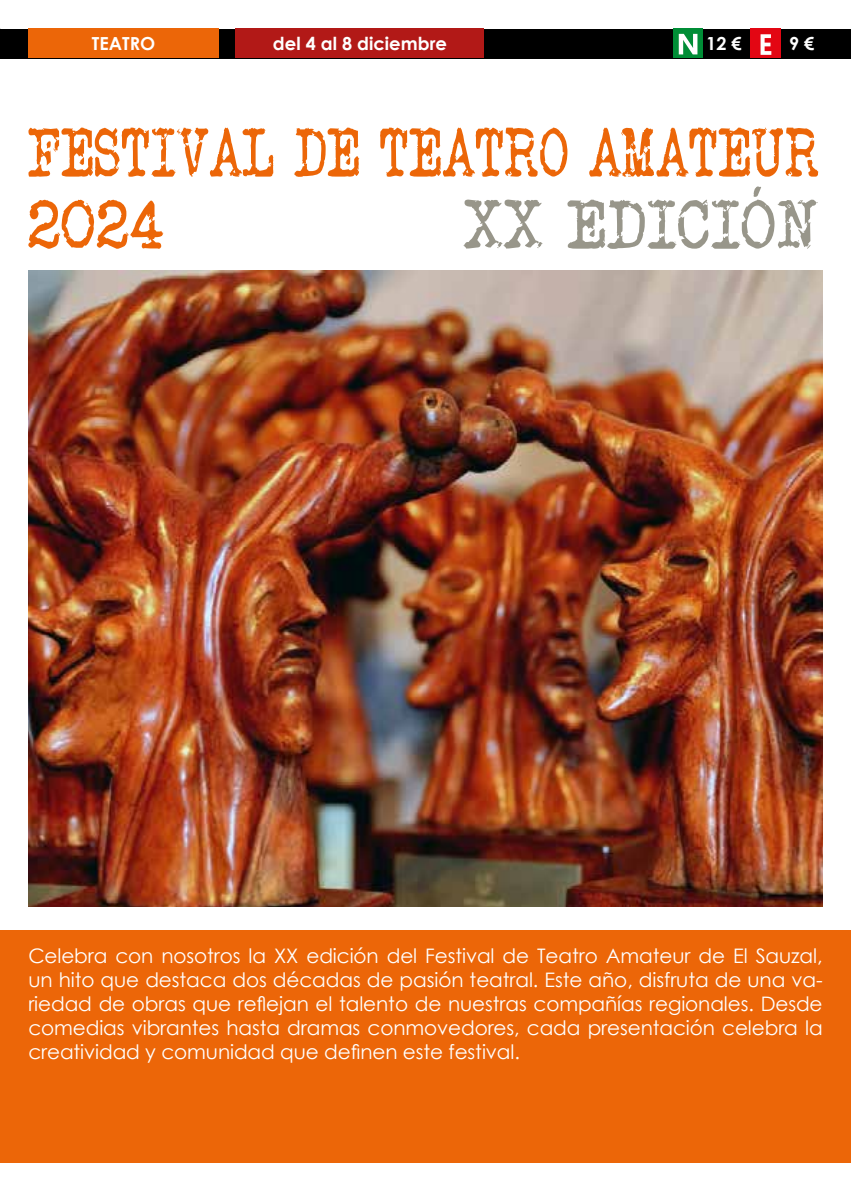
<style>
.page{position:relative;width:851px;height:1191px;background:#fff}
.page>*{position:absolute;margin:0;border:0;box-sizing:border-box;transform-origin:0 0}
.t1{font:70px/72px "Veteran Typewriter";color:#ec6608;scale:.8 1}
.t2{font:70px "Veteran Typewriter";color:#98968a;scale:.96 1}
.t3{font:20px/24px "Century Gothic";letter-spacing:-.005em;color:#fff;text-align:justify}
.t4{font:700 18px "Century Gothic";color:#fff}
</style>
<div class="page">
<div style="left:0;top:29px;width:850px;height:29px;background:#000"></div>
<div style="left:236px;top:28px;width:248px;height:30px;background:#b21917"></div>
<div style="left:28px;top:28px;width:191px;height:30px;background:#ec6608"></div>
<div style="left:673px;top:29px;width:29px;height:29px;background:#008d36"></div>
<svg style="left:678px;top:34px;width:19px;height:20px"></svg>
<div style="left:750px;top:28px;width:30px;height:30px;background:#e30613"></div>
<svg style="left:760px;top:34px;width:11px;height:21px"></svg>
<div style="left:0;top:930px;width:850px;height:232px;background:#ec6608"></div>
<img style="left:28px;top:271px;width:794px;height:635px">
<p class="t4" style="left:273px;top:30px;width:175px">del 4 al 8 diciembre</p>
<p class="t4" style="left:92px;top:30px;width:65px">TEATRO</p>
<p class="t4" style="left:706px;top:30px;width:37px">12 €</p>
<p class="t4" style="left:788px;top:30px;width:27px">9 €</p>
<h1 class="t1" style="left:28px;top:116px;width:991px">FESTIVAL DE TEATRO AMATEUR<br>2024</h1>
<h1 class="t2" style="left:464px;top:184px;width:370px">XX EDICIÓN</h1>
<p class="t3" style="left:28px;top:943px;width:795px">Celebra con nosotros la XX edición del Festival de Teatro Amateur de El Sauzal, un hito que destaca dos décadas de pasión teatral. Este año, disfruta de una va&shy;riedad de obras que reflejan el talento de nuestras compañías regionales. Desde comedias vibrantes hasta dramas conmovedores, cada presentación celebra la creatividad y comunidad que definen este festival.</p>
</div>
